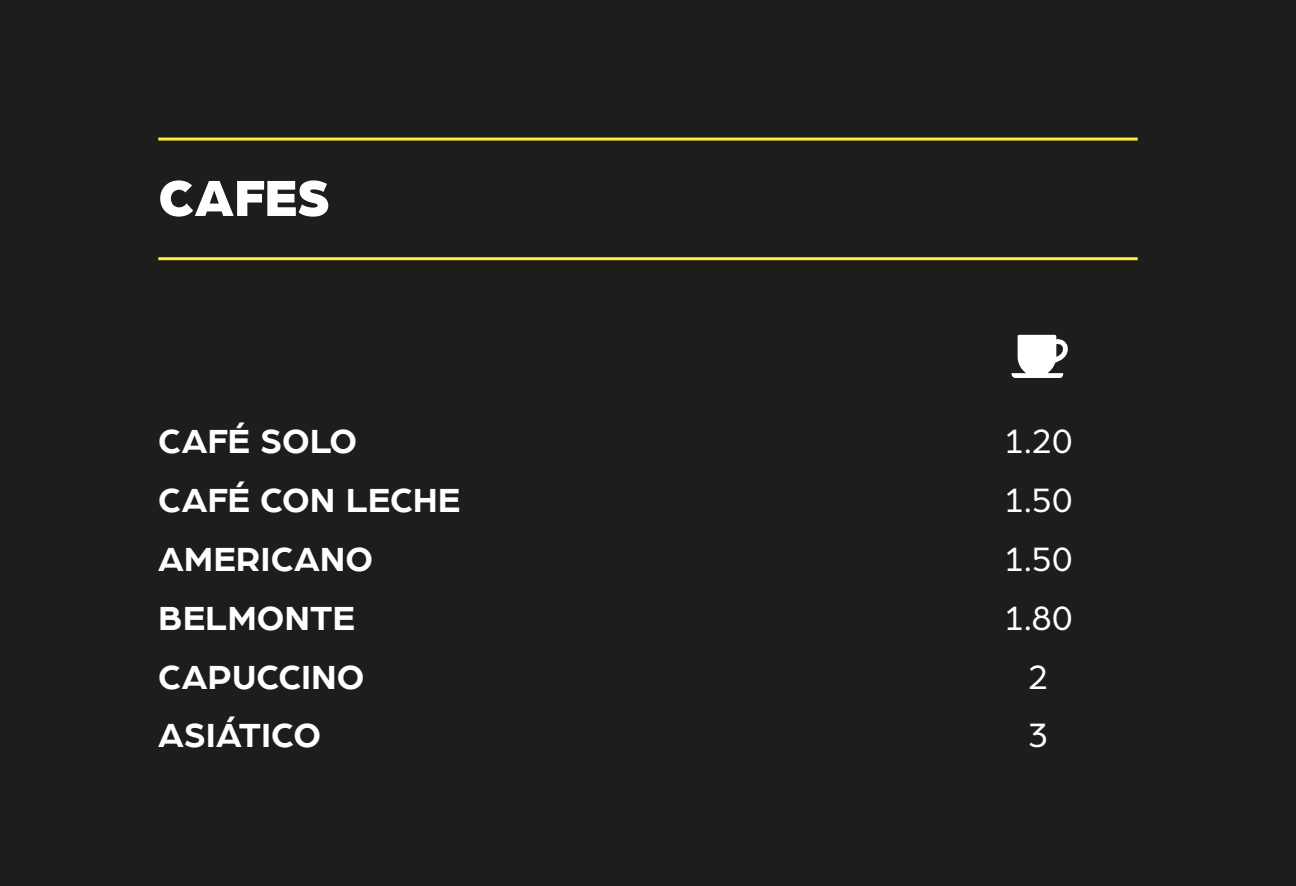
<style>
.page{position:relative;width:1296px;height:886px;background:#1d1d1b}
.page>*{position:absolute;margin:0;border:0;box-sizing:border-box;transform-origin:0 0}
.t1{font:900 54px "Arboria";color:#fff}
.t2{font:700 36px/58.8px "Arboria";color:#fff}
.t3{font:36px/58.8px "Arboria";color:#fff;text-align:center}
</style>
<div class="page">
<hr style="left:158px;top:257px;width:979px;height:3px;background:#ffed3a">
<hr style="left:158px;top:137px;width:979px;height:3px;background:#ffed3a">
<svg style="left:1011px;top:335px;width:57px;height:43px"></svg>
<h1 class="t1" style="left:158px;top:159px;width:174px">CAFES</h1>
<p class="t2" style="left:158px;top:409px;width:303px">CAFÉ SOLO<br>CAFÉ CON LECHE<br>AMERICANO<br>BELMONTE<br>CAPUCCINO<br>ASIÁTICO</p>
<p class="t3" style="left:1003px;top:410px;width:70px">1.20<br>1.50<br>1.50<br>1.80<br>2<br>3</p>
</div>
